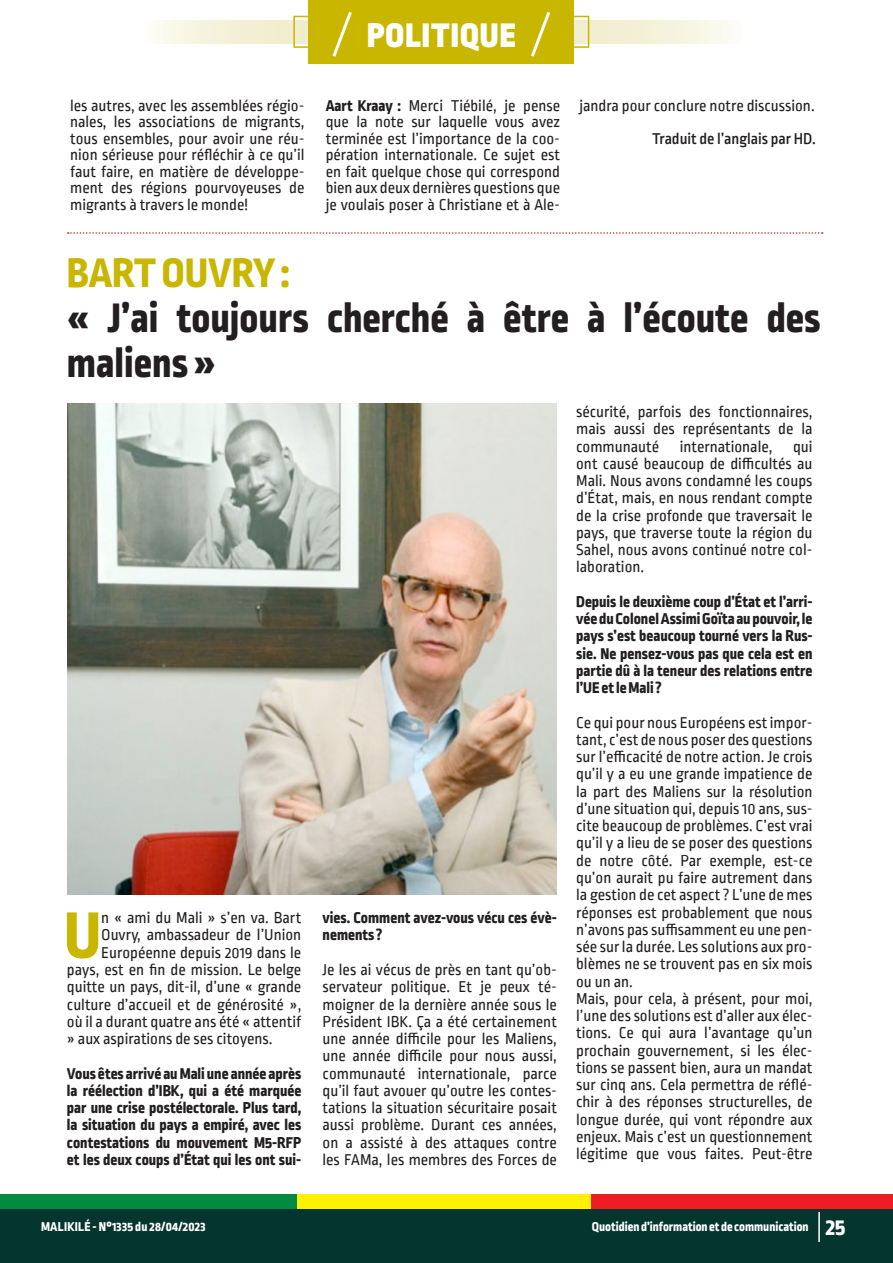
<style>
.page{position:relative;width:893px;height:1263px;background:#fff}
.page>*{position:absolute;margin:0;border:0;box-sizing:border-box;transform-origin:0 0}
.t1{font:800 69.15px "Ropa Sans Pro";color:#c8b600}
.t2{font:800 43.5px/45px "Ropa Sans Pro";color:#231f20}
.t3{font:800 43.5px "Ropa Sans Pro";color:#c8b600}
.t4{font:900 36px "Ropa Sans Pro";letter-spacing:.03em;color:#fff}
.t5{font:16.5px/17.2px "Ropa Sans PTT";color:#231f20;text-align:justify}
.t6{font:800 16.5px/17.2px "Ropa Sans Pro";color:#231f20;text-align:justify}
.t7{font:500 16.5px "Ropa Sans Pro";color:#231f20}
.t8{font:800 13.5px "Ropa Sans Pro";color:#fff}
.t9{font:800 13.5px "Ropa Sans Pro";letter-spacing:.02em;color:#fff}
.s1{font-family:"Ropa Sans Pro";font-weight:800}
.s2{font-size:24px}
</style>
<div class="page">
<div style="left:0;top:1195px;width:297px;height:17px;background:#008b43"></div>
<div style="left:297px;top:1195px;width:297px;height:17px;background:#fff101"></div>
<div style="left:592px;top:1195px;width:301px;height:17px;background:#ee1d23"></div>
<div style="left:0;top:1209px;width:893px;height:54px;background:#05352f"></div>
<hr style="left:818px;top:1212px;width:2px;height:30px;background:#fff">
<svg style="left:156px;top:20px;width:572px;height:23px;background:#f4f1da"></svg>
<div style="left:293px;top:16px;width:296px;height:32px;border:2px solid #c8b600"></div>
<div style="left:309px;top:0;width:265px;height:64px;background:#c8b600"></div>
<svg style="left:332px;top:11px;width:20px;height:46px"></svg>
<svg style="left:531px;top:11px;width:19px;height:46px"></svg>
<img style="left:68px;top:404px;width:489px;height:490px">
<svg style="left:68px;top:232px;width:755px;height:2px"></svg>
<p class="t4" style="left:367px;top:13px;width:150px">POLITIQUE</p>
<p class="t5" style="left:70px;top:98px;width:236px;line-height:16.5px">les autres, avec les assemblées régio&shy;nales, les associations de migrants, tous ensembles, pour avoir une réu&shy;nion sérieuse pour réfléchir à ce qu’il faut faire, en matière de développe&shy;ment des régions pourvoyeuses de migrants à travers le monde!</p>
<p class="t5" style="left:326px;top:98px;width:236px;line-height:16.5px"><span class="s1">Aart Kraay :</span> Merci Tiébilé, je pense que la note sur laquelle vous avez terminée est l’importance de la coo&shy;pération internationale. Ce sujet est en fait quelque chose qui correspond bien aux deux dernières questions que je voulais poser à Christiane et à Ale-</p>
<p class="t5" style="left:579px;top:98px;width:237px">jandra pour conclure notre discussion.</p>
<p class="t7" style="left:652px;top:129px;width:165px">Traduit de l’anglais par HD.</p>
<p class="t3" style="left:67px;top:247px;width:224px">BART OUVRY :</p>
<p class="t2" style="left:67px;top:297px;width:755px">« J’ai toujours cherché à être à l’écoute des maliens »</p>
<p class="t1" style="left:64px;top:895px;width:39px">U</p>
<p class="t5" style="left:101px;top:910px;width:202px">n « ami du Mali » s’en va. Bart</p>
<p class="t5" style="left:101px;top:927px;width:202px">Ouvry, ambassadeur de l’Union</p>
<p class="t5" style="left:101px;top:945px;width:202px">Européenne depuis 2019 dans le</p>
<p class="t5" style="left:67px;top:962px;width:236px">pays, est en fin de mission. Le belge</p>
<p class="t5" style="left:67px;top:979px;width:236px">quitte un pays, dit-il, d’une « grande</p>
<p class="t5" style="left:67px;top:996px;width:236px">culture d’accueil et de générosité »,</p>
<p class="t5" style="left:67px;top:1014px;width:236px">où il a durant quatre ans été « attentif</p>
<p class="t5" style="left:67px;top:1031px;width:207px">» aux aspirations de ses citoyens.</p>
<p class="t6" style="left:67px;top:1065px;width:236px">Vous êtes arrivé au Mali une année après la réélection d’IBK, qui a été marquée par une crise postélectorale. Plus tard, la situation du pays a empiré, avec les contestations du mouvement M5-RFP et les deux coups d’État qui les ont sui-</p>
<p class="t6" style="left:323px;top:910px;width:236px">vies. Comment avez-vous vécu ces évè&shy;nements ?</p>
<p class="t5" style="left:323px;top:962px;width:236px">Je les ai vécus de près en tant qu’ob&shy;servateur politique. Et je peux té&shy;moigner de la dernière année sous le Président IBK. Ça a été certainement une année difficile pour les Maliens, une année difficile pour nous aussi, communauté internationale, parce qu’il faut avouer qu’outre les contes&shy;tations la situation sécuritaire posait aussi problème. Durant ces années, on a assisté à des attaques contre les FAMa, les membres des Forces de</p>
<p class="t5" style="left:576px;top:404px;width:238px">sécurité, parfois des fonctionnaires, mais aussi des représentants de la communauté internationale, qui ont causé beaucoup de difficultés au Mali. Nous avons condamné les coups d’État, mais, en nous rendant compte de la crise profonde que traversait le pays, que traverse toute la région du Sahel, nous avons continué notre col&shy;laboration.</p>
<p class="t6" style="left:576px;top:594px;width:238px">Depuis le deuxième coup d’État et l’arri&shy;vée du Colonel Assimi Goïta au pouvoir, le pays s’est beaucoup tourné vers la Rus&shy;sie. Ne pensez-vous pas que cela est en partie dû à la teneur des relations entre l’UE et le Mali ?</p>
<p class="t5" style="left:576px;top:715px;width:238px">Ce qui pour nous Européens est impor&shy;tant, c’est de nous poser des questions sur l’efficacité de notre action. Je crois qu’il y a eu une grande impatience de la part des Maliens sur la résolution d’une situation qui, depuis 10 ans, sus&shy;cite beaucoup de problèmes. C’est vrai qu’il y a lieu de se poser des questions de notre côté. Par exemple, est-ce qu’on aurait pu faire autrement dans la gestion de cet aspect ? L’une de mes réponses est probablement que nous n’avons pas suffisamment eu une pen&shy;sée sur la durée. Les solutions aux pro&shy;blèmes ne se trouvent pas en six mois ou un an.</p>
<p class="t5" style="left:576px;top:991px;width:238px">Mais, pour cela, à présent, pour moi, l’une des solutions est d’aller aux élec&shy;tions. Ce qui aura l’avantage qu’un prochain gouvernement, si les élec&shy;tions se passent bien, aura un mandat sur cinq ans. Cela permettra de réflé&shy;chir à des réponses structurelles, de longue durée, qui vont répondre aux enjeux. Mais c’est un questionnement légitime que vous faites. Peut-être</p>
<p class="t9" style="left:41px;top:1219px;width:166px">MALIKILÉ - N°1335 du 28/04/2023</p>
<p class="t8" style="left:592px;top:1219px;width:255px">Quotidien d’information et de communication <span class="s2">25</span></p>
</div>
